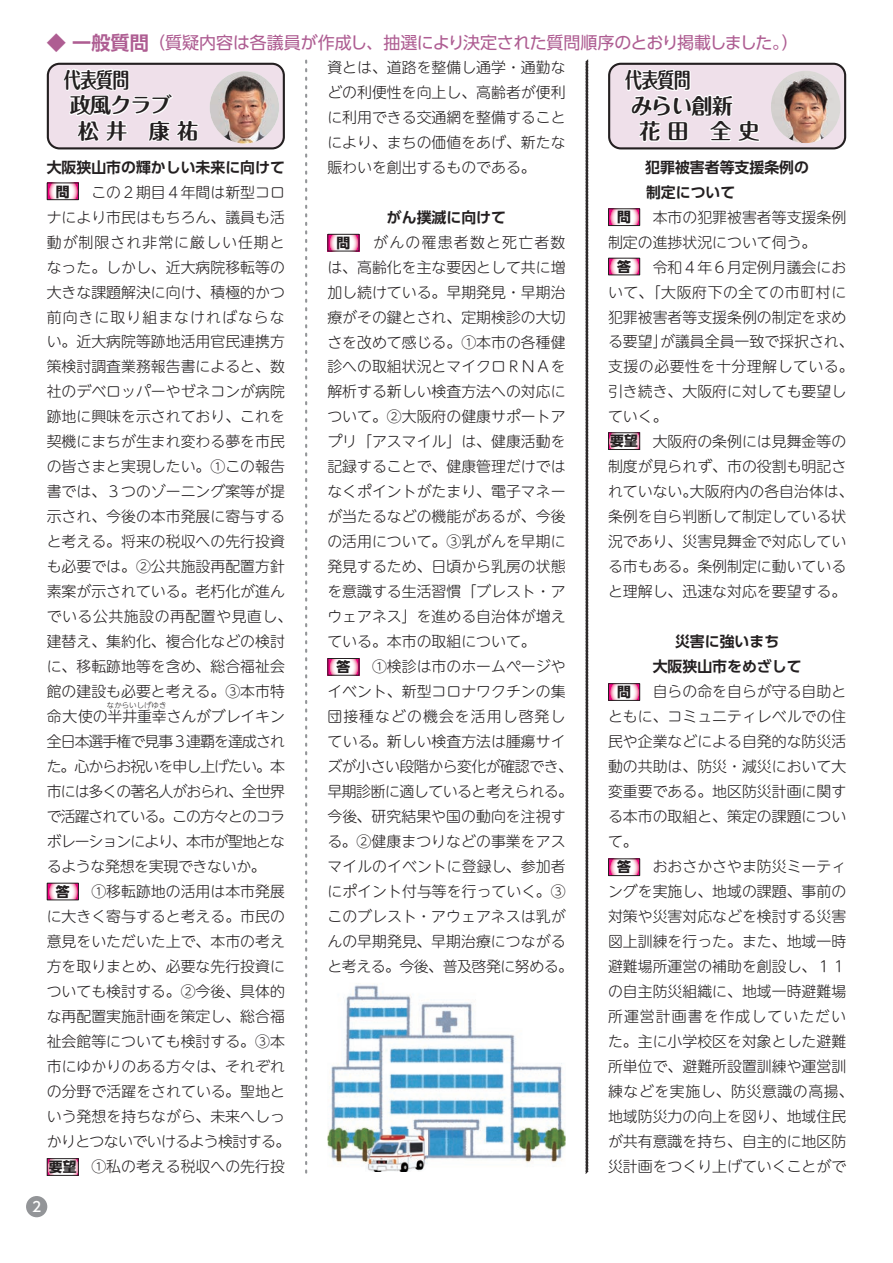
<style>
.page{position:relative;width:893px;height:1263px;background:#fff}
.page>*{position:absolute;margin:0;border:0;box-sizing:border-box;transform-origin:0 0}
.t1{font:700 21.3px/25.5px "Maru Fo Pro";letter-spacing:-.05em;color:#231f20;scale:.8 1}
.t2{font:16.95px "UD Shin Go Pro";letter-spacing:-.015em;color:#ae5d92}
.t3{font:300 14.85px/25px "UD Shin M Go Pro";color:#231f20}
.t4{font:700 14.85px/25px "UD Shin Go Pro De";color:#231f20}
.t5{font:700 13.8px "UD Shin Go Pro";color:#231f20}
.t6{font:500 13.8px "UD Shin Go Pro";color:#fff}
.t7{font:300 7.5px "UD Shin M Go Pro";color:#231f20}
.s1{font-family:"UD Shin Go Pro De";font-weight:700;font-size:19.2px}
</style>
<div class="page">
<img style="left:327px;top:985px;width:239px;height:179px">
<svg style="left:327px;top:997px;width:15px;height:1px"></svg>
<img style="left:366px;top:1129px;width:61px;height:43px">
<div style="left:26px;top:1196px;width:21px;height:21px;background:#939598;border-radius:50%"></div>
<div style="left:48px;top:64px;width:236px;height:84px;background:#efe0ea;border-radius:12px"></div>
<div style="left:47px;top:63px;width:238px;height:86px;border:2px solid #231f20;border-radius:12px"></div>
<svg style="left:62px;top:62px;width:138px;height:80px"></svg>
<img style="left:210px;top:71px;width:69px;height:73px">
<svg style="left:49px;top:184px;width:28px;height:14px"></svg>
<div style="left:47px;top:182px;width:32px;height:18px;border:1px solid #231f20"></div>
<svg style="left:585px;top:59px;width:4px;height:1115px;background:#777575"></svg>
<svg style="left:610px;top:434px;width:28px;height:14px"></svg>
<div style="left:608px;top:432px;width:32px;height:18px;border:1px solid #231f20"></div>
<svg style="left:329px;top:236px;width:28px;height:13px"></svg>
<div style="left:327px;top:234px;width:32px;height:17px;border:1px solid #231f20"></div>
<svg style="left:610px;top:210px;width:28px;height:14px"></svg>
<div style="left:608px;top:208px;width:32px;height:18px;border:1px solid #231f20"></div>
<svg style="left:610px;top:685px;width:28px;height:14px"></svg>
<div style="left:608px;top:683px;width:32px;height:18px;border:1px solid #231f20"></div>
<svg style="left:610px;top:860px;width:28px;height:14px"></svg>
<div style="left:608px;top:858px;width:32px;height:18px;border:1px solid #231f20"></div>
<svg style="left:610px;top:260px;width:28px;height:13px"></svg>
<div style="left:608px;top:258px;width:32px;height:17px;border:1px solid #231f20"></div>
<svg style="left:49px;top:885px;width:28px;height:13px"></svg>
<svg style="left:329px;top:660px;width:28px;height:14px"></svg>
<div style="left:327px;top:658px;width:32px;height:18px;border:1px solid #231f20"></div>
<div style="left:609px;top:64px;width:236px;height:84px;background:#efe0ea;border-radius:12px"></div>
<div style="left:608px;top:63px;width:238px;height:86px;border:2px solid #231f20;border-radius:12px"></div>
<svg style="left:623px;top:65px;width:138px;height:77px"></svg>
<img style="left:771px;top:71px;width:69px;height:72px">
<svg style="left:49px;top:1160px;width:28px;height:14px"></svg>
<div style="left:47px;top:1158px;width:32px;height:18px;border:1px solid #231f20"></div>
<svg style="left:305px;top:61px;width:2px;height:1111px"></svg>
<p class="t2" style="left:47px;top:29px;width:754px"><span class="s1">◆ 一般質問</span>（質疑内容は各議員が作成し、抽選により決定された質問順序のとおり掲載しました。）</p>
<h1 class="t1" style="left:50px;top:65px;width:187px;text-indent:14px">代表質問<br>　政風クラブ　 松 井　康 祐</h1>
<p class="t4" style="left:47px;top:154px;width:240px">大阪狭山市の輝かしい未来に向けて</p>
<p class="t3" style="left:47px;top:179px;width:247px">　　　この２期目４年間は新型コロナにより市民はもちろん、議員も活動が制限され非常に厳しい任期となった。しかし、近大病院移転等の大きな課題解決に向け、積極的かつ前向きに取り組まなければならない。近大病院等跡地活用官民連携方策検討調査業務報告書によると、数社のデベロッパーやゼネコンが病院跡地に興味を示されており、これを契機にまちが生まれ変わる夢を市民の皆さまと実現したい。①この報告書では、３つのゾーニング案等が提示され、今後の本市発展に寄与すると考える。将来の税収への先行投資も必要では。②公共施設再配置方針素案が示されている。老朽化が進んでいる公共施設の再配置や見直し、建替え、集約化、複合化などの検討に、移転跡地等を含め、総合福祉会館の建設も必要と考える。③本市特命大使の半井重幸さんがブレイキン</p>
<p class="t5" style="left:56px;top:180px;width:15px">問</p>
<p class="t7" style="left:107px;top:699px;width:61px">なからいしげゆき</p>
<p class="t3" style="left:47px;top:728px;width:245px">全日本選手権で見事３連覇を達成された。心からお祝いを申し上げたい。本市には多くの著名人がおられ、全世界で活躍されている。この方々とのコラボレーションにより、本市が聖地となるような発想を実現できないか。<br>　　　①移転跡地の活用は本市発展に大きく寄与すると考える。市民の意見をいただいた上で、本市の考え方を取りまとめ、必要な先行投資についても検討する。②今後、具体的な再配置実施計画を策定し、総合福祉会館等についても検討する。③本市にゆかりのある方々は、それぞれの分野で活躍をされている。聖地という発想を持ちながら、未来へしっかりとつないでいけるよう検討する。　　　①私の考える税収への先行投</p>
<p class="t5" style="left:56px;top:880px;width:15px">答</p>
<p class="t5" style="left:49px;top:1156px;width:29px">要望</p>
<p class="t6" style="left:32px;top:1196px;width:11px">2</p>
<p class="t3" style="left:327px;top:54px;width:240px;text-align:justify">資とは、道路を整備し通学・通勤などの利便性を向上し、高齢者が便利に利用できる交通網を整備することにより、まちの価値をあげ、新たな賑わいを創出するものである。</p>
<p class="t4" style="left:387px;top:204px;width:121px">がん撲滅に向けて</p>
<p class="t3" style="left:327px;top:229px;width:247px">　　　がんの罹患者数と死亡者数は、高齢化を主な要因として共に増加し続けている。早期発見・早期治療がその鍵とされ、定期検診の大切さを改めて感じる。①本市の各種健診への取組状況とマイクロＲＮＡを解析する新しい検査方法への対応について。②大阪府の健康サポートアプリ「アスマイル」は、健康活動を記録することで、健康管理だけではなくポイントがたまり、電子マネーが当たるなどの機能があるが、今後の活用について。③乳がんを早期に発見するため、日頃から乳房の状態を意識する生活習慣「ブレスト・アウェアネス」を進める自治体が増えている。本市の取組について。<br>　　　①検診は市のホームページやイベント、新型コロナワクチンの集団接種などの機会を活用し啓発している。新しい検査方法は腫瘍サイズが小さい段階から変化が確認でき、早期診断に適していると考えられる。今後、研究結果や国の動向を注視する。②健康まつりなどの事業をアスマイルのイベントに登録し、参加者にポイント付与等を行っていく。③このブレスト・アウェアネスは乳がんの早期発見、早期治療につながると考える。今後、普及啓発に努める。</p>
<p class="t5" style="left:337px;top:231px;width:15px">問</p>
<p class="t5" style="left:337px;top:656px;width:15px">答</p>
<h1 class="t1" style="left:611px;top:65px;width:214px;text-indent:14px">代表質問<br>　みらい創新<br>　 花 田　全 史　</h1>
<p class="t4" style="left:608px;top:154px;width:202px;text-indent:37px">犯罪被害者等支援条例の　　　制定について</p>
<p class="t3" style="left:608px;top:204px;width:247px">　　　本市の犯罪被害者等支援条例制定の進捗状況について伺う。<br>　　　令和４年６月定例月議会において、「大阪府下の全ての市町村に犯罪被害者等支援条例の制定を求める要望」が議員全員一致で採択され、支援の必要性を十分理解している。引き続き、大阪府に対しても要望していく。<br>　　　大阪府の条例には見舞金等の制度が見られず、市の役割も明記されていない。大阪府内の各自治体は、条例を自ら判断して制定している状況であり、災害見舞金で対応している市もある。条例制定に動いていると理解し、迅速な対応を要望する。</p>
<p class="t4" style="left:653px;top:629px;width:150px;text-align:center">災害に強いまち<br>大阪狭山市をめざして</p>
<p class="t3" style="left:608px;top:678px;width:247px">　　　自らの命を自らが守る自助とともに、コミュニティレベルでの住民や企業などによる自発的な防災活動の共助は、防災・減災において大変重要である。地区防災計画に関する本市の取組と、策定の課題について。<br>　　　おおさかさやま防災ミーティングを実施し、地域の課題、事前の対策や災害対応などを検討する災害図上訓練を行った。また、地域一時避難場所運営の補助を創設し、１１の自主防災組織に、地域一時避難場所運営計画書を作成していただいた。主に小学校区を対象とした避難所単位で、避難所設置訓練や運営訓練などを実施し、防災意識の高揚、地域防災力の向上を図り、地域住民が共有意識を持ち、自主的に地区防災計画をつくり上げていくことがで</p>
<p class="t5" style="left:617px;top:206px;width:15px">問</p>
<p class="t5" style="left:617px;top:255px;width:15px">答</p>
<p class="t5" style="left:610px;top:430px;width:29px">要望</p>
<p class="t5" style="left:617px;top:681px;width:15px">問</p>
<p class="t5" style="left:617px;top:856px;width:15px">答</p>
</div>
